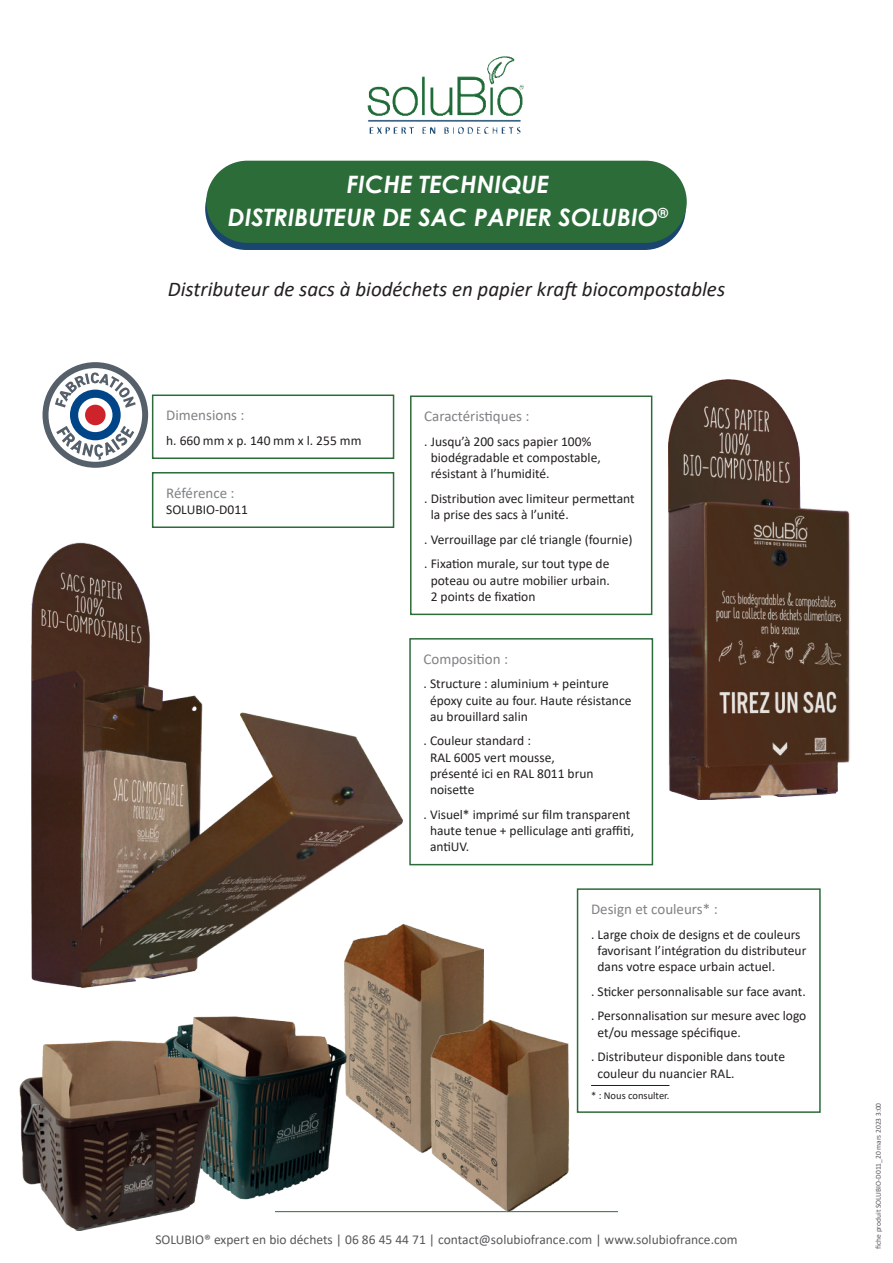
<style>
.page{position:relative;width:893px;height:1263px;background:#fff}
.page>*{position:absolute;margin:0;border:0;box-sizing:border-box;transform-origin:0 0}
.t1{font:italic 700 24px/33.3px "Century Gothic";color:#fff;text-align:center}
.t2{font:italic 21px "Calibri";color:#231f20}
.t3{font:15px "Calibri";color:#808285}
.t4{font:13.5px/16.2px "Calibri";color:#231f20}
.t5{font:13.5px "Calibri";color:#57585a}
.t6{font:10.5px "Calibri";color:#231f20}
.t7{font:7.5px "Calibri";color:#57585a}
</style>
<div class="page">
<div style="left:152px;top:472px;width:242px;height:56px;border:2px solid #2b6c39"></div>
<svg style="left:43px;top:362px;width:105px;height:106px"></svg>
<div style="left:85px;top:405px;width:21px;height:20px;background:#ce232a;border-radius:50%"></div>
<hr style="left:275px;top:1211px;width:343px;height:1px;background:#2b6c39">
<div style="left:205px;top:168px;width:481px;height:82px;background:#19456e;border-radius:41px"></div>
<div style="left:206px;top:161px;width:481px;height:82px;background:#2b6c39;border-radius:41px"></div>
<img style="left:367px;top:56px;width:157px;height:78px">
<img style="left:31px;top:542px;width:372px;height:446px">
<div style="left:409px;top:638px;width:244px;height:227px;border:2px solid #2b6c39"></div>
<hr style="left:591px;top:1085px;width:78px;height:1px;background:#231f20">
<div style="left:577px;top:888px;width:244px;height:225px;border:2px solid #2b6c39"></div>
<div style="left:152px;top:394px;width:242px;height:65px;border:2px solid #2b6c39"></div>
<div style="left:410px;top:395px;width:242px;height:220px;border:2px solid #2b6c39"></div>
<img style="left:668px;top:379px;width:182px;height:420px">
<img style="left:342px;top:923px;width:141px;height:230px">
<img style="left:429px;top:1019px;width:141px;height:192px">
<img style="left:168px;top:995px;width:181px;height:205px">
<img style="left:20px;top:1040px;width:198px;height:190px">
<h1 class="t1" style="left:228px;top:168px;width:442px">FICHE TECHNIQUE<br>DISTRIBUTEUR DE SAC PAPIER SOLUBIO<sup>®</sup></h1>
<h2 class="t2" style="left:168px;top:275px;width:559px">Distributeur de sacs à biodéchets en papier kraft biocompostables</h2>
<p class="t3" style="left:166px;top:405px;width:80px">Dimensions :</p>
<p class="t4" style="left:166px;top:432px;width:197px">h. 660 mm x p. 140 mm x l. 255 mm</p>
<p class="t3" style="left:166px;top:484px;width:70px">Référence :</p>
<p class="t4" style="left:166px;top:501px;width:83px">SOLUBIO-D011</p>
<p class="t3" style="left:424px;top:406px;width:107px">Caractéristiques :</p>
<p class="t4" style="left:431px;top:433px;width:172px;text-indent:-6px">. Jusqu’à 200 sacs papier 100% biodégradable et compostable, résistant à l’humidité.</p>
<p class="t4" style="left:431px;top:490px;width:205px;text-indent:-6px">. Distribution avec limiteur permettant la prise des sacs à l’unité.</p>
<p class="t4" style="left:424px;top:526px;width:210px;line-height:24.8px">. Verrouillage par clé triangle (fournie) . Fixation murale, sur tout type de</p>
<p class="t4" style="left:431px;top:572px;width:181px">poteau ou autre mobilier urbain.<br>2 points de fixation</p>
<p class="t3" style="left:424px;top:648px;width:86px">Composition :</p>
<p class="t4" style="left:430px;top:675px;width:203px;text-indent:-6px">. Structure : aluminium + peinture époxy cuite au four. Haute résistance au brouillard salin</p>
<p class="t4" style="left:430px;top:732px;width:165px;text-indent:-6px">. Couleur standard :<br>RAL 6005 vert mousse, présenté ici en RAL 8011 brun noisette</p>
<p class="t4" style="left:430px;top:806px;width:206px;text-indent:-6px">. Visuel* imprimé sur film transparent haute tenue + pelliculage anti graffiti, antiUV.</p>
<p class="t3" style="left:591px;top:898px;width:128px">Design et couleurs* :</p>
<p class="t4" style="left:597px;top:926px;width:210px;text-indent:-6px">. Large choix de designs et de couleurs favorisant l’intégration du distributeur dans votre espace urbain actuel.</p>
<p class="t4" style="left:591px;top:978px;width:217px;line-height:24.8px">. Sticker personnalisable sur face avant. . Personnalisation sur mesure avec logo</p>
<p class="t4" style="left:591px;top:1019px;width:195px;line-height:24.8px;text-indent:6px">et/ou message spécifique.<br>. Distributeur disponible dans toute</p>
<p class="t4" style="left:597px;top:1064px;width:138px">couleur du nuancier RAL.</p>
<p class="t6" style="left:591px;top:1088px;width:80px">* : Nous consulter.</p>
<p class="t5" style="left:155px;top:1230px;width:584px">SOLUBIO® expert en bio déchets | 06 86 45 44 71 | contact@solubiofrance.com | www.solubiofrance.com</p>
<p class="t7" style="left:873px;top:1249px;width:148px;rotate:-90deg">fiche produit SOLUBIO-D011_20 mars 2023 3:00</p>
</div>
